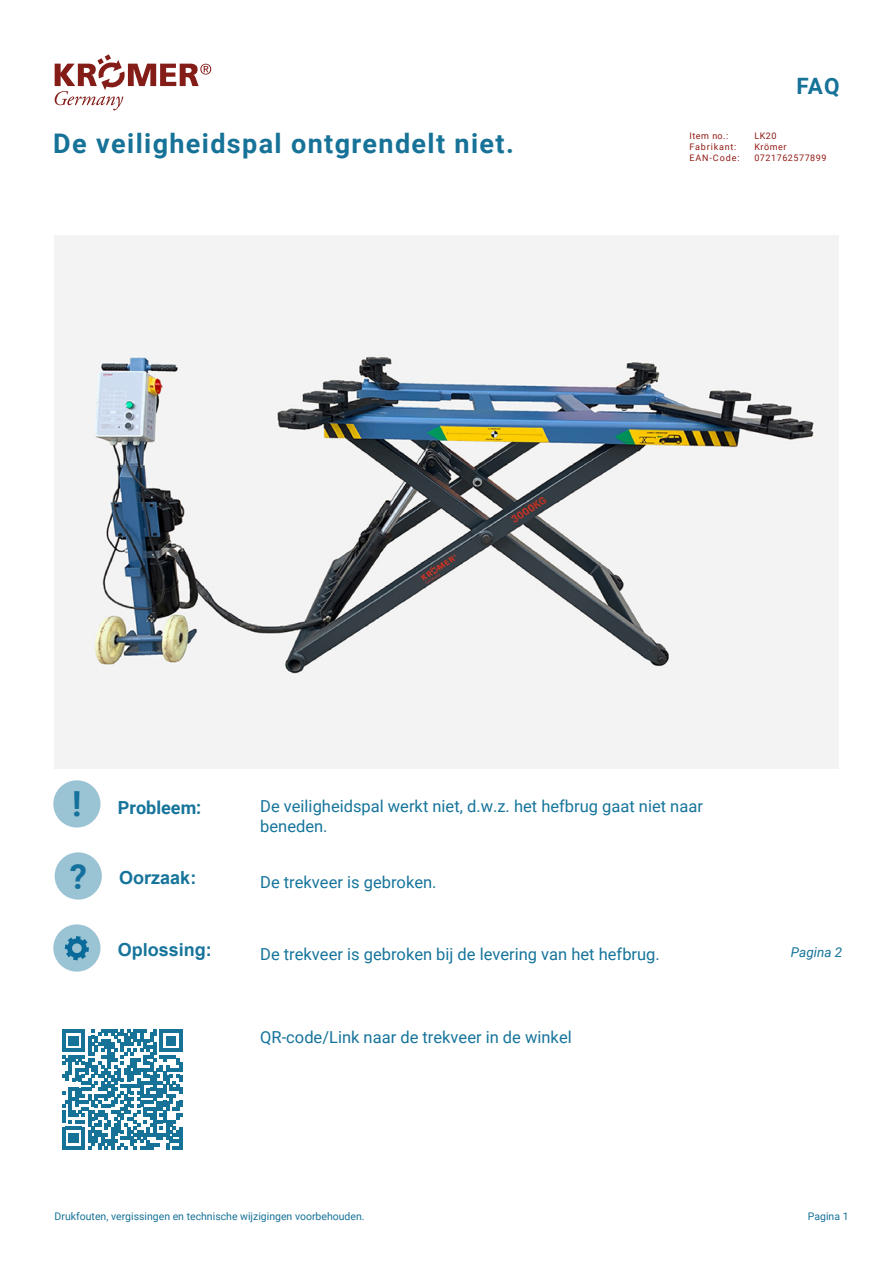
<style>
.page{position:relative;width:893px;height:1263px;background:#fff}
.page>*{position:absolute;margin:0;border:0;box-sizing:border-box;transform-origin:0 0}
.t1{font:700 34.5px/72px "Roboto";color:#14709c}
.t2{font:700 27px "Roboto";letter-spacing:.05em;color:#177298}
.t3{font:700 22.5px "Roboto";color:#177298}
.t4{font:700 18px "Arial";color:#16749b}
.t5{font:700 18px "Roboto";color:#16749b}
.t6{font:16.5px/19.8px "Roboto";color:#16749b}
.t7{font:italic 13.5px "Roboto";color:#16749b}
.t8{font:10.5px "Roboto";color:#177298}
.t9{font:9px/10.8px "Roboto";letter-spacing:.09em;color:#911c15}
.t10{font:9px/10.8px "Roboto";letter-spacing:.06em;color:#911c15}
</style>
<div class="page">
<svg style="left:55px;top:54px;width:156px;height:56px"></svg>
<div style="left:53px;top:780px;width:47px;height:47px;background:#9ac3d3;border-radius:50%"></div>
<div style="left:55px;top:852px;width:47px;height:47px;background:#9ac3d3;border-radius:50%"></div>
<div style="left:53px;top:924px;width:47px;height:48px;background:#9ac3d3;border-radius:50%"></div>
<svg style="left:65px;top:936px;width:24px;height:24px"></svg>
<img style="left:54px;top:235px;width:785px;height:533px">
<svg style="left:62px;top:1029px;width:120px;height:120px"></svg>
<hr style="left:179px;top:1127px;width:3px;height:22px;background:#177298">
<h3 class="t3" style="left:796px;top:70px;width:45px">FAQ</h3>
<h2 class="t2" style="left:53px;top:124px;width:462px">De veiligheidspal ontgrendelt niet.</h2>
<p class="t10" style="left:754px;top:130px;width:74px">LK20<br>Krömer<br>0721762577899</p>
<p class="t9" style="left:689px;top:130px;width:52px">Item no.:<br>Fabrikant:<br>EAN-Code:</p>
<h1 class="t1" style="left:70px;top:767px;width:19px">! ?</h1>
<p class="t5" style="left:118px;top:795px;width:85px">Probleem:</p>
<p class="t4" style="left:119px;top:865px;width:79px">Oorzaak:</p>
<p class="t4" style="left:118px;top:938px;width:96px">Oplossing:</p>
<p class="t6" style="left:260px;top:796px;width:444px">De veiligheidspal werkt niet, d.w.z. het hefbrug gaat niet naar beneden.</p>
<p class="t6" style="left:260px;top:871px;width:178px">De trekveer is gebroken.</p>
<p class="t6" style="left:260px;top:944px;width:401px">De trekveer is gebroken bij de levering van het hefbrug.</p>
<p class="t6" style="left:260px;top:1026px;width:313px">QR-code/Link naar de trekveer in de winkel</p>
<p class="t7" style="left:791px;top:943px;width:53px">Pagina 2</p>
<p class="t8" style="left:55px;top:1209px;width:312px">Drukfouten, vergissingen en technische wijzigingen voorbehouden.</p>
<p class="t8" style="left:808px;top:1209px;width:42px">Pagina 1</p>
</div>
